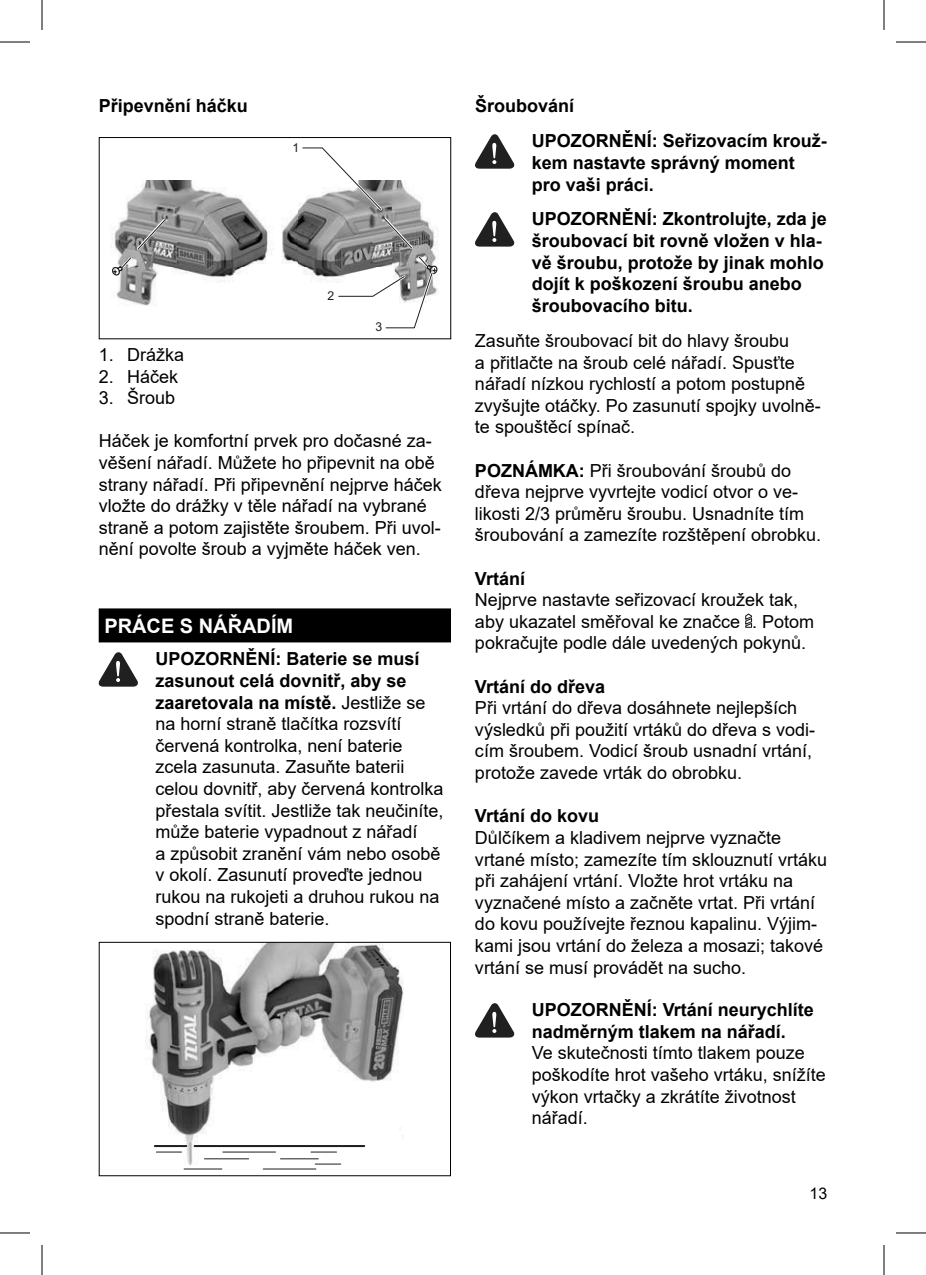
<style>
.page{position:relative;width:926px;height:1275px;background:#fff}
.page>*{position:absolute;margin:0;border:0;box-sizing:border-box;transform-origin:0 0}
.t1{font:700 20px "Arial";color:#fff}
.t2{font:18px/21.6px "Arial";color:#000}
.t3{font:700 18px/21.6px "Arial";color:#000}
.t4{font:16px "Arial";color:#000}
.t5{font:12.2px "Arial";color:#1e1e1e}
.s1{font-weight:700}
</style>
<div class="page">
<div style="left:99px;top:608px;width:352px;height:34px;background:#000"></div>
<img style="left:116px;top:180px;width:184px;height:126px">
<svg style="left:112px;top:216px;width:56px;height:61px"></svg>
<svg style="left:300px;top:147px;width:139px;height:182px"></svg>
<div style="left:99px;top:137px;width:352px;height:202px;border:1px solid #000"></div>
<svg style="left:99px;top:652px;width:39px;height:34px"></svg>
<img style="left:145px;top:944px;width:258px;height:225px">
<hr style="left:195px;top:1145px;width:169px;height:2px;background:#1e1e1e">
<hr style="left:155px;top:1145px;width:31px;height:2px;background:#1e1e1e">
<svg style="left:311px;top:1151px;width:26px;height:1px"></svg>
<svg style="left:315px;top:1163px;width:26px;height:1px"></svg>
<hr style="left:184px;top:1168px;width:38px;height:1px;background:#1e1e1e">
<hr style="left:223px;top:1151px;width:53px;height:1px;background:#1e1e1e">
<svg style="left:156px;top:1151px;width:26px;height:1px"></svg>
<hr style="left:263px;top:1168px;width:53px;height:1px;background:#1e1e1e">
<hr style="left:280px;top:1158px;width:38px;height:1px;background:#1e1e1e">
<hr style="left:204px;top:1158px;width:45px;height:1px;background:#1e1e1e">
<div style="left:99px;top:942px;width:352px;height:234px;border:1px solid #000"></div>
<svg style="left:475px;top:134px;width:39px;height:35px"></svg>
<svg style="left:475px;top:212px;width:39px;height:35px"></svg>
<svg style="left:745px;top:613px;width:7px;height:15px"></svg>
<svg style="left:475px;top:1003px;width:39px;height:34px"></svg>
<hr style="left:0;top:42px;width:30px;height:1px;background:#000">
<hr style="left:896px;top:42px;width:30px;height:1px;background:#000">
<hr style="left:0;top:1232px;width:30px;height:1px;background:#000">
<hr style="left:896px;top:1232px;width:30px;height:1px;background:#000">
<hr style="left:42px;top:0;width:1px;height:30px;background:#000">
<hr style="left:42px;top:1245px;width:1px;height:30px;background:#000">
<hr style="left:884px;top:0;width:1px;height:30px;background:#000">
<hr style="left:884px;top:1245px;width:1px;height:30px;background:#000">
<p class="t3" style="left:99px;top:95px;width:151px">Připevnění háčku</p>
<p class="t5" style="left:292px;top:139px;width:8px">1</p>
<p class="t5" style="left:327px;top:287px;width:8px">2</p>
<p class="t5" style="left:376px;top:318px;width:8px">3</p>
<p class="t2" style="left:99px;top:344px;width:87px">1. Drážka</p>
<p class="t2" style="left:99px;top:365px;width:81px">2. Háček</p>
<p class="t2" style="left:99px;top:387px;width:78px">3. Šroub</p>
<p class="t2" style="left:99px;top:430px;width:345px">Háček je komfortní prvek pro dočasné za&shy;věšení nářadí. Můžete ho připevnit na obě strany nářadí. Při připevnění nejprve háček vložte do drážky v těle nářadí na vybrané straně a potom zajistěte šroubem. Při uvol&shy;nění povolte šroub a vyjměte háček ven.</p>
<p class="t1" style="left:104px;top:611px;width:190px">PRÁCE S NÁŘADÍM</p>
<p class="t2" style="left:155px;top:648px;width:290px"><span class="s1">UPOZORNĚNÍ: Baterie se musí zasunout celá dovnitř, aby se zaaretovala na místě.</span> Jestliže se na horní straně tlačítka rozsvítí červená kontrolka, není baterie zcela zasunuta. Zasuňte baterii celou dovnitř, aby červená kontrolka přestala svítit. Jestliže tak neučiníte, může baterie vypadnout z nářadí<br>a způsobit zranění vám nebo osobě v okolí. Zasunutí proveďte jednou rukou na rukojeti a druhou rukou na spodní straně baterie.</p>
<p class="t3" style="left:532px;top:88px;width:297px;line-height:35.6px;text-indent:-57px">Šroubování<br>UPOZORNĚNÍ: Seřizovacím krouž-</p>
<p class="t3" style="left:532px;top:152px;width:265px">kem nastavte správný moment pro vaši práci.</p>
<p class="t3" style="left:532px;top:208px;width:297px">UPOZORNĚNÍ: Zkontrolujte, zda je šroubovací bit rovně vložen v hla&shy;vě šroubu, protože by jinak mohlo dojít k poškození šroubu anebo šroubovacího bitu.</p>
<p class="t2" style="left:475px;top:330px;width:347px">Zasuňte šroubovací bit do hlavy šroubu<br>a přitlačte na šroub celé nářadí. Spusťte nářadí nízkou rychlostí a potom postupně zvyšujte otáčky. Po zasunutí spojky uvolně&shy;te spouštěcí spínač.</p>
<p class="t2" style="left:475px;top:459px;width:348px"><span class="s1">POZNÁMKA:</span> Při šroubování šroubů do dřeva nejprve vyvrtejte vodicí otvor o ve&shy;likosti 2/3 průměru šroubu. Usnadníte tím šroubování a zamezíte rozštěpení obrobku.</p>
<p class="t3" style="left:475px;top:567px;width:52px">Vrtání</p>
<p class="t2" style="left:475px;top:589px;width:341px">Nejprve nastavte seřizovací kroužek tak, aby ukazatel směřoval ke značce . Potom pokračujte podle dále uvedených pokynů.</p>
<p class="t3" style="left:475px;top:675px;width:132px">Vrtání do dřeva</p>
<p class="t2" style="left:475px;top:697px;width:342px">Při vrtání do dřeva dosáhnete nejlepších výsledků při použití vrtáků do dřeva s vodi&shy;cím šroubem. Vodicí šroub usnadní vrtání, protože zavede vrták do obrobku.</p>
<p class="t3" style="left:475px;top:805px;width:126px">Vrtání do kovu</p>
<p class="t2" style="left:475px;top:826px;width:354px">Důlčíkem a kladivem nejprve vyznačte vrtané místo; zamezíte tím sklouznutí vrtáku při zahájení vrtání. Vložte hrot vrtáku na vyznačené místo a začněte vrtat. Při vrtání do kovu používejte řeznou kapalinu. Výjim&shy;kami jsou vrtání do železa a mosazi; takové vrtání se musí provádět na sucho.</p>
<p class="t3" style="left:532px;top:999px;width:284px">UPOZORNĚNÍ: Vrtání neurychlíte nadměrným tlakem na nářadí.</p>
<p class="t2" style="left:532px;top:1042px;width:296px">Ve skutečnosti tímto tlakem pouze poškodíte hrot vašeho vrtáku, snížíte výkon vrtačky a zkrátíte životnost nářadí.</p>
<p class="t4" style="left:809px;top:1182px;width:19px">13</p>
</div>
